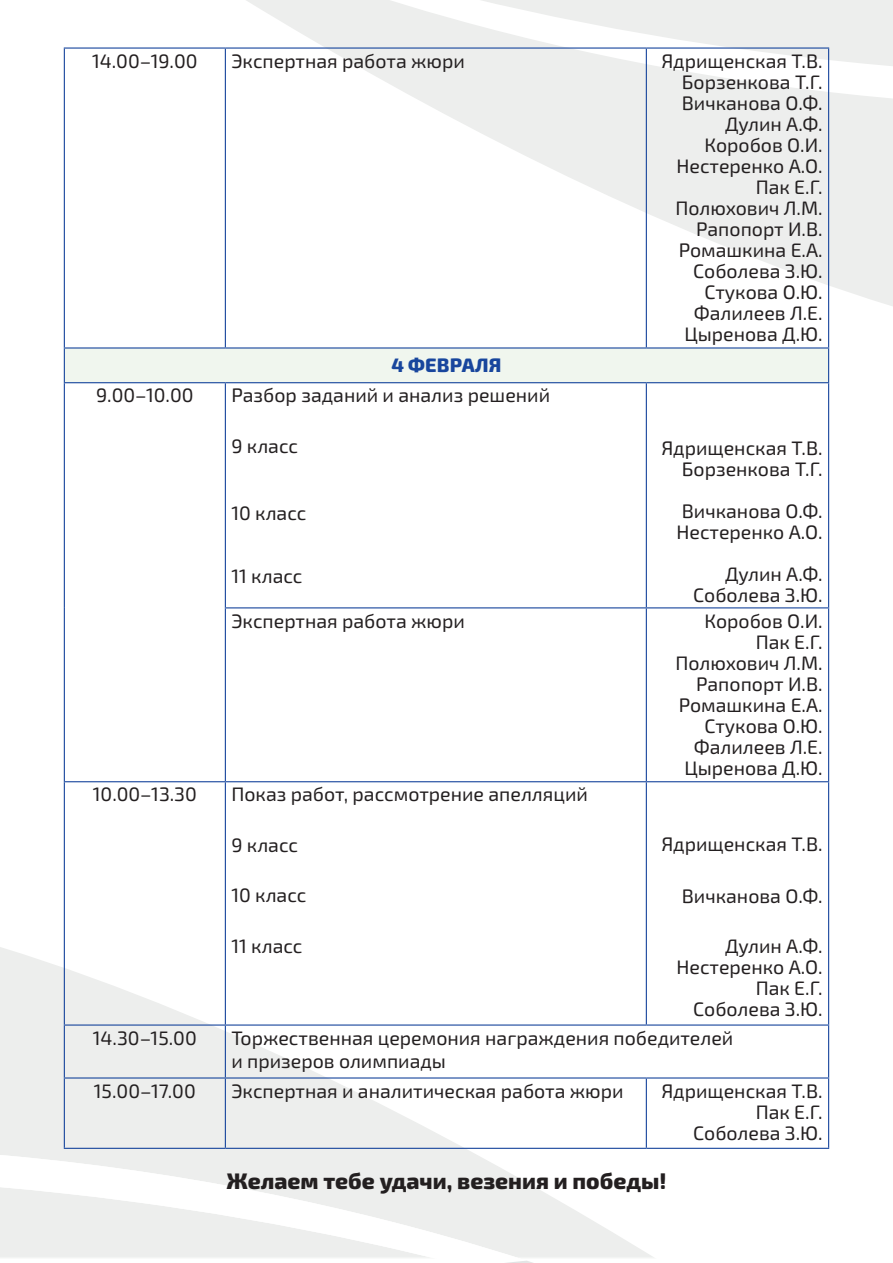
<style>
.page{position:relative;width:893px;height:1263px;background:#fff}
.page>*{position:absolute;margin:0;border:0;box-sizing:border-box;transform-origin:0 0}
.t1{font:800 22.5px "Exo 2.0";color:#231f20}
.t2{font:19.5px/21px "Exo 2.0";color:#231f20;text-align:right}
.t3{font:800 19.5px "Exo 2.0";letter-spacing:.01em;color:#18469d}
</style>
<div class="page">
<svg style="left:0;top:947px;width:663px;height:206px"></svg>
<svg style="left:0;top:1153px;width:654px;height:105px;fill:#edeeed"></svg>
<svg style="left:507px;top:1261px;width:26px;height:2px"></svg>
<svg style="left:421px;top:101px;width:472px;height:205px"></svg>
<svg style="left:224px;top:0;width:669px;height:101px;fill:#edeeed"></svg>
<div style="left:64px;top:348px;width:765px;height:35px;background:#f0f6ee"></div>
<hr style="left:64px;top:49px;width:1px;height:298px;background:#18469d">
<hr style="left:225px;top:49px;width:1px;height:298px;background:#18469d">
<hr style="left:64px;top:349px;width:1px;height:33px;background:#18469d">
<hr style="left:64px;top:383px;width:1px;height:225px;background:#18469d">
<hr style="left:225px;top:383px;width:1px;height:224px;background:#18469d">
<hr style="left:64px;top:608px;width:1px;height:173px;background:#18469d">
<hr style="left:225px;top:608px;width:1px;height:173px;background:#18469d">
<hr style="left:64px;top:782px;width:1px;height:242px;background:#18469d">
<hr style="left:225px;top:782px;width:1px;height:242px;background:#18469d">
<hr style="left:64px;top:1025px;width:1px;height:52px;background:#18469d">
<hr style="left:225px;top:1025px;width:1px;height:52px;background:#18469d">
<hr style="left:64px;top:1078px;width:1px;height:70px;background:#18469d">
<hr style="left:225px;top:1078px;width:1px;height:70px;background:#18469d">
<hr style="left:646px;top:49px;width:1px;height:298px;background:#18469d">
<hr style="left:828px;top:49px;width:1px;height:298px;background:#18469d">
<hr style="left:828px;top:349px;width:1px;height:33px;background:#18469d">
<hr style="left:646px;top:383px;width:1px;height:224px;background:#18469d">
<hr style="left:828px;top:383px;width:1px;height:224px;background:#18469d">
<hr style="left:646px;top:608px;width:1px;height:173px;background:#18469d">
<hr style="left:828px;top:608px;width:1px;height:173px;background:#18469d">
<hr style="left:646px;top:782px;width:1px;height:242px;background:#18469d">
<hr style="left:828px;top:782px;width:1px;height:242px;background:#18469d">
<hr style="left:828px;top:1025px;width:1px;height:52px;background:#18469d">
<hr style="left:646px;top:1078px;width:1px;height:70px;background:#18469d">
<hr style="left:828px;top:1078px;width:1px;height:70px;background:#18469d">
<hr style="left:64px;top:47px;width:161px;height:2px;background:#18469d">
<hr style="left:225px;top:47px;width:421px;height:2px;background:#18469d">
<hr style="left:646px;top:47px;width:183px;height:2px;background:#18469d">
<hr style="left:64px;top:347px;width:161px;height:2px;background:#18469d">
<hr style="left:225px;top:347px;width:421px;height:2px;background:#18469d">
<hr style="left:646px;top:347px;width:183px;height:2px;background:#18469d">
<hr style="left:64px;top:382px;width:161px;height:1px;background:#18469d">
<hr style="left:225px;top:382px;width:421px;height:1px;background:#18469d">
<hr style="left:646px;top:382px;width:183px;height:1px;background:#18469d">
<hr style="left:225px;top:607px;width:421px;height:1px;background:#18469d">
<hr style="left:646px;top:607px;width:183px;height:1px;background:#18469d">
<hr style="left:64px;top:781px;width:161px;height:1px;background:#18469d">
<hr style="left:225px;top:781px;width:421px;height:1px;background:#18469d">
<hr style="left:646px;top:781px;width:183px;height:1px;background:#18469d">
<hr style="left:64px;top:1024px;width:161px;height:1px;background:#18469d">
<hr style="left:225px;top:1024px;width:421px;height:1px;background:#18469d">
<hr style="left:646px;top:1024px;width:183px;height:1px;background:#18469d">
<hr style="left:64px;top:1077px;width:161px;height:1px;background:#18469d">
<hr style="left:225px;top:1077px;width:421px;height:1px;background:#18469d">
<hr style="left:646px;top:1077px;width:183px;height:1px;background:#18469d">
<hr style="left:64px;top:1148px;width:161px;height:1px;background:#18469d">
<hr style="left:225px;top:1148px;width:421px;height:1px;background:#18469d">
<hr style="left:646px;top:1148px;width:183px;height:1px;background:#18469d">
<p class="t2" style="left:92px;top:51px;width:107px">14.00–19.00</p>
<p class="t2" style="left:231px;top:51px;width:235px">Экспертная работа жюри</p>
<p class="t2" style="left:661px;top:51px;width:163px">Ядрищенская Т.В.<br>Борзенкова Т.Г.<br>Вичканова О.Ф.<br>Дулин А.Ф.<br>Коробов О.И.<br>Нестеренко А.О.<br>Пак Е.Г.<br>Полюхович Л.М.<br>Рапопорт И.В.<br>Ромашкина Е.А.<br>Соболева З.Ю.<br>Стукова О.Ю.<br>Фалилеев Л.Е.<br>Цыренова Д.Ю.</p>
<p class="t3" style="left:391px;top:353px;width:112px">4 ФЕВРАЛЯ</p>
<p class="t2" style="left:96px;top:385px;width:99px">9.00–10.00</p>
<p class="t2" style="left:231px;top:385px;width:320px">Разбор заданий и анализ решений</p>
<p class="t2" style="left:231px;top:436px;width:68px">9 класс</p>
<p class="t2" style="left:661px;top:438px;width:163px">Ядрищенская Т.В.<br>Борзенкова Т.Г.</p>
<p class="t2" style="left:676px;top:501px;width:148px;text-align:left">Вичканова О.Ф.<br>Нестеренко А.О.</p>
<p class="t2" style="left:693px;top:564px;width:131px">Дулин А.Ф.<br>Соболева З.Ю.</p>
<p class="t2" style="left:231px;top:503px;width:77px">10 класс</p>
<p class="t2" style="left:231px;top:566px;width:73px">11 класс</p>
<p class="t2" style="left:231px;top:611px;width:235px">Экспертная работа жюри</p>
<p class="t2" style="left:675px;top:611px;width:149px">Коробов О.И.<br>Пак Е.Г.<br>Полюхович Л.М.<br>Рапопорт И.В.<br>Ромашкина Е.А.<br>Стукова О.Ю.<br>Фалилеев Л.Е.<br>Цыренова Д.Ю.</p>
<p class="t2" style="left:93px;top:784px;width:106px">10.00–13.30</p>
<p class="t2" style="left:231px;top:784px;width:358px">Показ работ, рассмотрение апелляций</p>
<p class="t2" style="left:231px;top:835px;width:68px">9 класс</p>
<p class="t2" style="left:231px;top:885px;width:77px">10 класс</p>
<p class="t2" style="left:231px;top:936px;width:73px">11 класс</p>
<p class="t2" style="left:661px;top:834px;width:163px">Ядрищенская Т.В.</p>
<p class="t2" style="left:682px;top:886px;width:142px">Вичканова О.Ф.</p>
<p class="t2" style="left:676px;top:936px;width:148px">Дулин А.Ф.<br>Нестеренко А.О.<br>Пак Е.Г.<br>Соболева З.Ю.</p>
<p class="t2" style="left:93px;top:1028px;width:105px">14.30–15.00</p>
<p class="t2" style="left:231px;top:1026px;width:504px;line-height:23.4px;text-align:left">Торжественная церемония награждения победителей и призеров олимпиады</p>
<p class="t2" style="left:94px;top:1081px;width:103px">15.00–17.00</p>
<p class="t2" style="left:231px;top:1081px;width:394px">Экспертная и аналитическая работа жюри</p>
<p class="t2" style="left:661px;top:1081px;width:163px">Ядрищенская Т.В.<br>Пак Е.Г.<br>Соболева З.Ю.</p>
<p class="t1" style="left:227px;top:1168px;width:441px">Желаем тебе удачи, везения и победы!</p>
</div>
